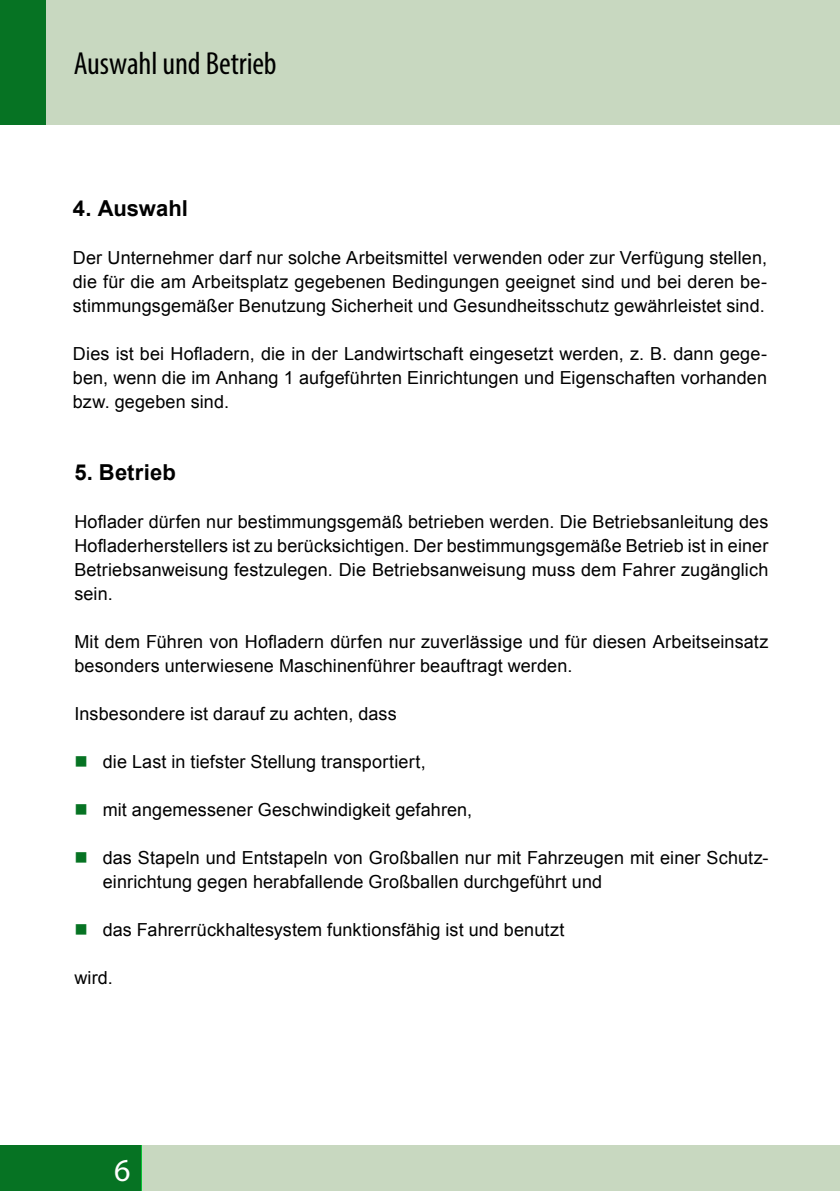
<style>
.page{position:relative;width:840px;height:1191px;background:#fff}
.page>*{position:absolute;margin:0;border:0;box-sizing:border-box;transform-origin:0 0}
.t1{font:condensed 32px "Myriad Pro";letter-spacing:-.005em;color:#000}
.t2{font:32px "Myriad Pro";color:#fff}
.t3{font:700 22px "Arial";letter-spacing:.005em;color:#000}
.t4{font:18px/24px "Arial";letter-spacing:.005em;color:#000;text-align:justify}
</style>
<div class="page">
<div style="left:45px;top:0;width:794px;height:125px;background:#c8d8c0"></div>
<div style="left:0;top:1145px;width:142px;height:46px;background:#067323"></div>
<div style="left:142px;top:1145px;width:697px;height:46px;background:#c8d8c0"></div>
<div style="left:0;top:0;width:45px;height:125px;background:#067323"></div>
<hr style="left:839px;top:0;width:1px;height:125px;background:#c8d8c0">
<h1 class="t1" style="left:74px;top:44px;width:204px">Auswahl und Betrieb</h1>
<p class="t3" style="left:73px;top:194px;width:116px">4. Auswahl</p>
<p class="t4" style="left:73px;top:246px;width:695px">Der Unternehmer darf nur solche Arbeitsmittel verwenden oder zur Verfügung stellen, die für die am Arbeitsplatz gegebenen Bedingungen geeignet sind und bei deren be&shy;stimmungsgemäßer Benutzung Sicherheit und Gesundheitsschutz gewährleistet sind.</p>
<p class="t4" style="left:73px;top:342px;width:695px">Dies ist bei Hofladern, die in der Landwirtschaft eingesetzt werden, z. B. dann gege&shy;ben, wenn die im Anhang 1 aufgeführten Einrichtungen und Eigenschaften vorhanden bzw. gegeben sind.</p>
<p class="t3" style="left:74px;top:458px;width:103px">5. Betrieb</p>
<p class="t4" style="left:74px;top:510px;width:695px">Hoflader dürfen nur bestimmungsgemäß betrieben werden. Die Betriebsanleitung des Hofladerherstellers ist zu berücksichtigen. Der bestimmungsgemäße Betrieb ist in einer Betriebsanweisung festzulegen. Die Betriebsanweisung muss dem Fahrer zugänglich sein.</p>
<p class="t4" style="left:74px;top:630px;width:695px">Mit dem Führen von Hofladern dürfen nur zuverlässige und für diesen Arbeitseinsatz besonders unterwiesene Maschinenführer beauftragt werden.</p>
<p class="t4" style="left:74px;top:702px;width:324px">Insbesondere ist darauf zu achten, dass</p>
<p class="t4" style="left:103px;top:750px;width:324px">die Last in tiefster Stellung transportiert,</p>
<p class="t4" style="left:103px;top:798px;width:371px">mit angemessener Geschwindigkeit gefahren,</p>
<p class="t4" style="left:103px;top:846px;width:667px">das Stapeln und Entstapeln von Großballen nur mit Fahrzeugen mit einer Schutz&shy;einrichtung gegen herabfallende Großballen durchgeführt und</p>
<p class="t4" style="left:103px;top:918px;width:463px">das Fahrerrückhaltesystem funktionsfähig ist und benutzt</p>
<p class="t4" style="left:74px;top:966px;width:40px">wird.</p>
<h1 class="t2" style="left:114px;top:1150px;width:18px">6</h1>
</div>
